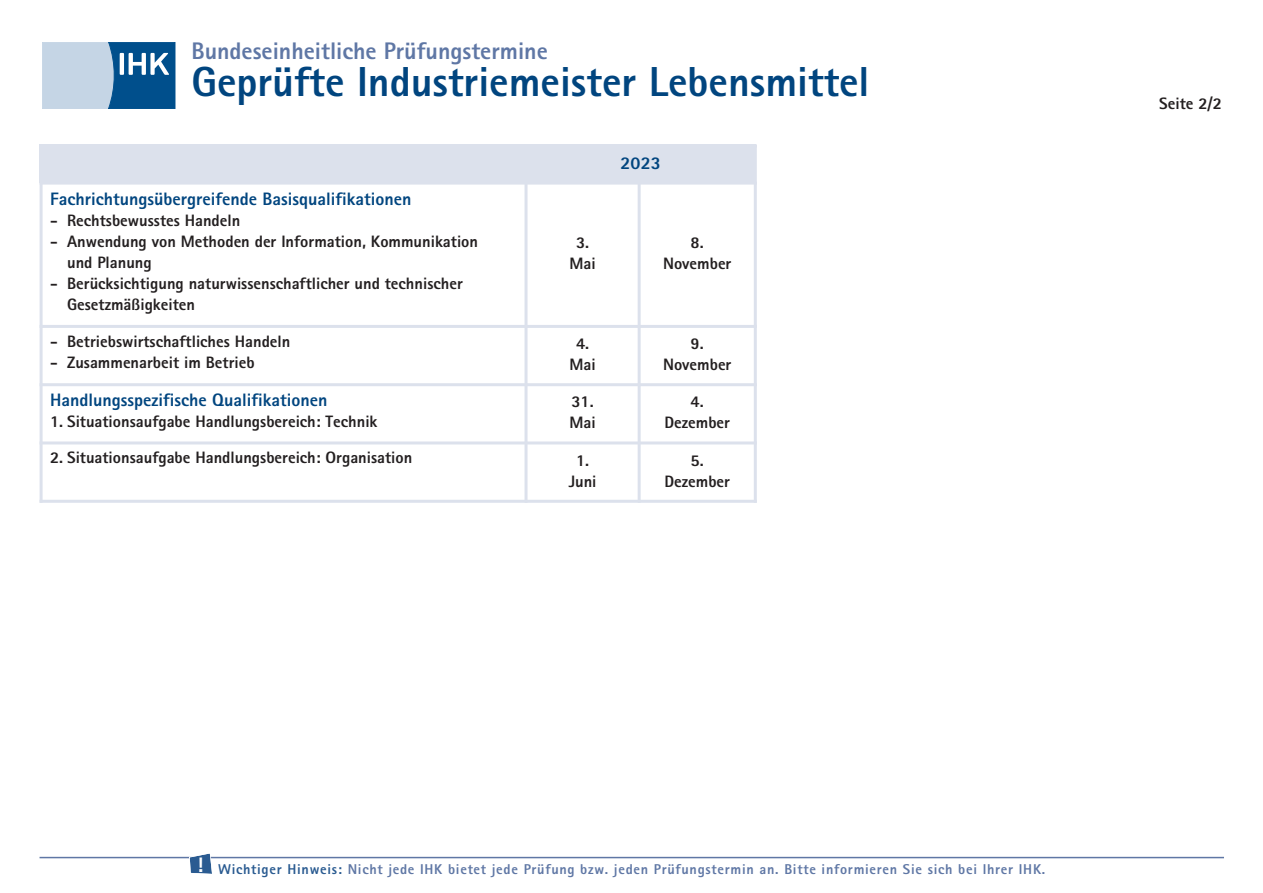
<style>
.page{position:relative;width:1263px;height:893px;background:#fff}
.page>*{position:absolute;margin:0;border:0;box-sizing:border-box;transform-origin:0 0}
.t1{font:800 42px "AT Rotis Sans Serif";color:#01457f}
.t2{font:800 24px "AT Rotis Sans Serif";color:#5f77a5}
.t3{font:800 18px "AT Rotis Sans Serif";color:#01457f}
.t4{font:800 16.5px/21px "AT Rotis Sans Serif";color:#231f20;text-align:center}
.t5{font:800 14.25px "AT Rotis Sans Serif";letter-spacing:.05em;color:#5f77a5}
.s1{color:#2a5b91}
</style>
<div class="page">
<svg style="left:42px;top:42px;width:133px;height:67px;background:#769fc1"></svg>
<hr style="left:40px;top:857px;width:1184px;height:1px;background:#5f77a5">
<svg style="left:189px;top:853px;width:24px;height:21px"></svg>
<div style="left:40px;top:145px;width:486px;height:38px;background:#dce1ec"></div>
<div style="left:526px;top:145px;width:229px;height:38px;background:#dce1ec"></div>
<hr style="left:40px;top:145px;width:3px;height:358px;background:#dce1ec">
<hr style="left:524px;top:145px;width:3px;height:358px;background:#dce1ec">
<hr style="left:638px;top:182px;width:3px;height:321px;background:#dce1ec">
<hr style="left:754px;top:145px;width:3px;height:358px;background:#dce1ec">
<hr style="left:40px;top:182px;width:717px;height:3px;background:#dce1ec">
<hr style="left:40px;top:325px;width:717px;height:3px;background:#dce1ec">
<hr style="left:40px;top:383px;width:717px;height:3px;background:#dce1ec">
<hr style="left:40px;top:441px;width:717px;height:3px;background:#dce1ec">
<hr style="left:40px;top:500px;width:717px;height:3px;background:#dce1ec">
<h2 class="t2" style="left:191px;top:42px;width:358px">Bundeseinheitliche Prüfungstermine</h2>
<h1 class="t1" style="left:191px;top:67px;width:680px">Geprüfte Industriemeister Lebensmittel</h1>
<p class="t3" style="left:50px;top:192px;width:363px">Fachrichtungsübergreifende Basisqualifikationen</p>
<p class="t4" style="left:50px;top:211px;width:192px">- Rechtsbewusstes Handeln</p>
<p class="t4" style="left:67px;top:232px;width:412px;text-align:left;text-indent:-17px">- Anwendung von Methoden der Information, Kommunikation und Planung</p>
<p class="t4" style="left:67px;top:274px;width:397px;text-align:left;text-indent:-17px">- Berücksichtigung naturwissenschaftlicher und technischer<br>Gesetzmäßigkeiten</p>
<p class="t4" style="left:50px;top:332px;width:242px">- Betriebswirtschaftliches Handeln</p>
<p class="t4" style="left:50px;top:353px;width:206px">- Zusammenarbeit im Betrieb</p>
<p class="t3" style="left:50px;top:394px;width:279px">Handlungsspezifische Qualifikationen</p>
<p class="t4" style="left:50px;top:413px;width:329px">1. Situationsaufgabe Handlungsbereich: Technik</p>
<p class="t3" style="left:621px;top:156px;width:42px">2023</p>
<p class="t4" style="left:569px;top:234px;width:28px">3.<br>Mai</p>
<p class="t4" style="left:663px;top:234px;width:70px">8.<br>November</p>
<p class="t4" style="left:569px;top:335px;width:28px">4.<br>Mai</p>
<p class="t4" style="left:663px;top:335px;width:70px">9.<br>November</p>
<p class="t4" style="left:569px;top:393px;width:28px;text-align:left">31.<br>Mai</p>
<p class="t4" style="left:664px;top:393px;width:67px">4.<br>Dezember</p>
<p class="t4" style="left:50px;top:449px;width:364px">2. Situationsaufgabe Handlungsbereich: Organisation</p>
<p class="t4" style="left:569px;top:451px;width:29px">1.<br>Juni</p>
<p class="t4" style="left:664px;top:451px;width:67px">5.<br>Dezember</p>
<p class="t4" style="left:1159px;top:95px;width:64px">Seite 2/2</p>
<p class="t5" style="left:197px;top:864px;width:850px"><sup>!</sup> <span class="s1">Wichtiger Hinweis:</span> Nicht jede IHK bietet jede Prüfung bzw. jeden Prüfungstermin an. Bitte informieren Sie sich bei Ihrer IHK.</p>
</div>
